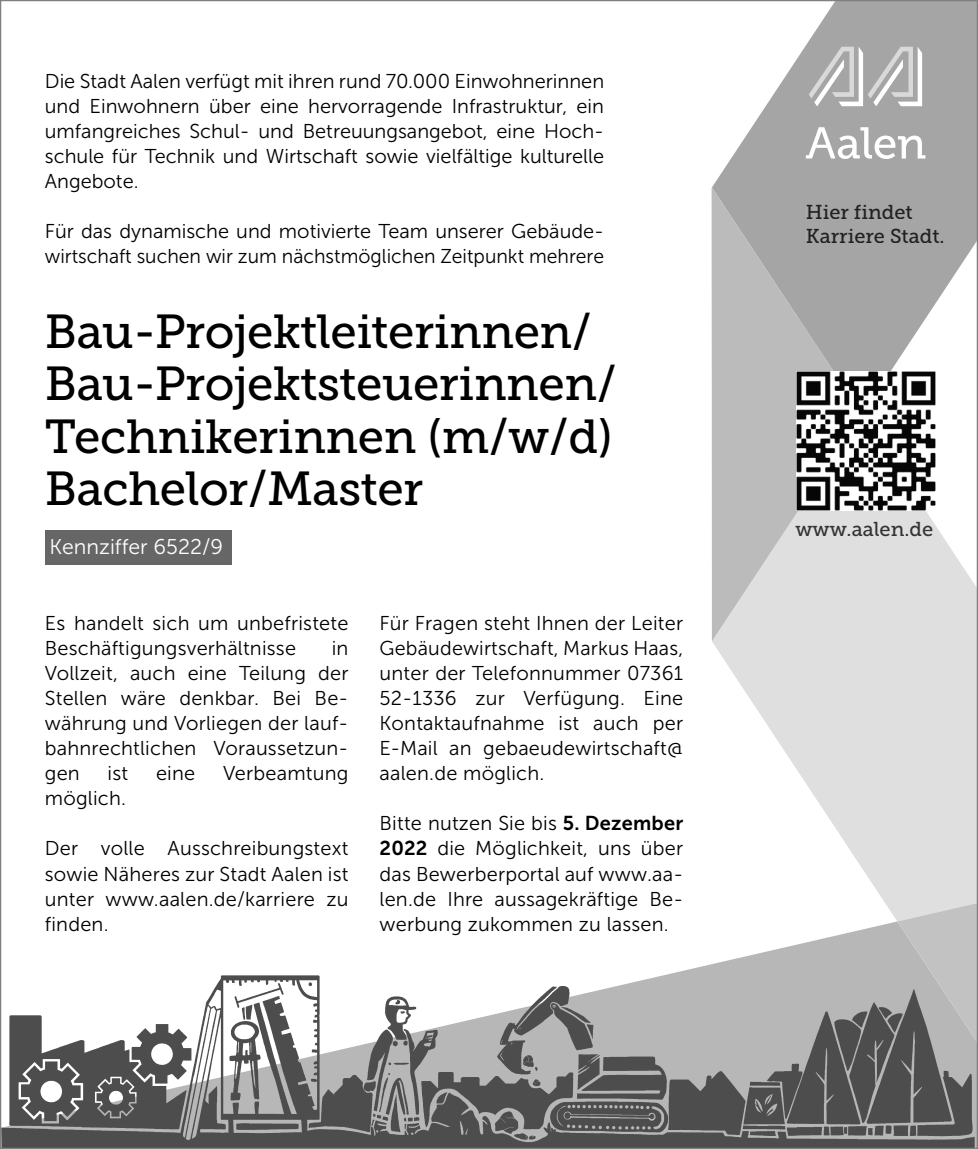
<style>
.page{position:relative;width:978px;height:1149px;background:#fff}
.page>*{position:absolute;margin:0;border:0;box-sizing:border-box;transform-origin:0 0}
.t1{font:47.5px/52.5px "Museo Slab 500";letter-spacing:-.01em;color:#000}
.t2{font:21.25px "Museo Sans 300";color:#fff}
.t3{font:20px/25px "Museo Sans 300";letter-spacing:.01em;color:#000;text-align:justify}
.t4{font:20px/24px "Museo Slab 500";color:#212121}
.t5{font:20px "Museo Slab 500";color:#333}
.s1{font-family:"Museo Sans 700"}
</style>
<div class="page">
<svg style="left:712px;top:2px;width:264px;height:404px;fill:#a5a5a5"></svg>
<svg style="left:678px;top:921px;width:298px;height:225px"></svg>
<svg style="left:712px;top:424px;width:264px;height:497px;fill:#dfdfdf"></svg>
<svg style="left:712px;top:187px;width:150px;height:454px;background:#bdbdbd"></svg>
<svg style="left:897px;top:902px;width:79px;height:141px;background:#c4c4c4"></svg>
<svg style="left:806px;top:127px;width:119px;height:32px"></svg>
<svg style="left:809px;top:47px;width:113px;height:59px;background:#bdbdbd"></svg>
<div style="left:807px;top:204px;width:111px;height:15px;background:#a5a5a5"></div>
<div style="left:807px;top:228px;width:136px;height:15px;background:#a5a5a5"></div>
<div style="left:45px;top:530px;width:186px;height:34px;background:#666"></div>
<img style="left:2px;top:972px;width:973px;height:174px">
<img style="left:796px;top:371px;width:139px;height:139px">
<p class="t3" style="left:45px;top:69px;width:561px">Die Stadt Aalen verfügt mit ihren rund 70.000 Einwohnerinnen und Einwohnern über eine hervorragende Infrastruktur, ein umfangreiches Schul- und Betreuungsangebot, eine Hoch&shy;schule für Technik und Wirtschaft sowie vielfältige kulturelle Angebote.</p>
<p class="t3" style="left:45px;top:219px;width:561px">Für das dynamische und motivierte Team unserer Gebäude&shy;wirtschaft suchen wir zum nächstmöglichen Zeitpunkt mehrere</p>
<h1 class="t1" style="left:45px;top:305px;width:573px">Bau-Projektleiterinnen/<br>Bau-Projektsteuerinnen/<br>Technikerinnen (m/w/d)<br>Bachelor/Master</h1>
<p class="t2" style="left:50px;top:535px;width:175px">Kennziffer 6522/9</p>
<p class="t3" style="left:45px;top:611px;width:305px">Es handelt sich um unbefristete<br>Beschäftigungsverhältnisse</p>
<p class="t3" style="left:45px;top:636px;width:305px;text-indent:287px">in Vollzeit, auch eine Teilung der Stellen wäre denkbar. Bei Be&shy;währung und Vorliegen der lauf&shy;bahnrechtlichen Voraussetzun&shy;gen</p>
<p class="t3" style="left:108px;top:761px;width:22px">ist</p>
<p class="t3" style="left:156px;top:761px;width:41px">eine</p>
<p class="t3" style="left:223px;top:761px;width:127px">Verbeamtung</p>
<p class="t3" style="left:45px;top:786px;width:83px">möglich.</p>
<p class="t3" style="left:45px;top:836px;width:305px">Der volle Ausschreibungstext sowie Näheres zur Stadt Aalen ist unter www.aalen.de/karriere zu finden.</p>
<p class="t3" style="left:380px;top:611px;width:305px">Für Fragen steht Ihnen der Leiter Gebäudewirtschaft, Markus Haas, unter der Telefonnummer 07361<br>52-1336 zur Verfügung. Eine Kontaktaufnahme ist auch per E-Mail an gebaeudewirtschaft@ aalen.de möglich.</p>
<p class="t3" style="left:380px;top:811px;width:305px">Bitte nutzen Sie bis <span class="s1">5. Dezember 2022</span> die Möglichkeit, uns über das Bewerberportal auf www.aa&shy;len.de Ihre aussagekräftige Be&shy;werbung zukommen zu lassen.</p>
<p class="t4" style="left:806px;top:200px;width:140px">Hier findet<br>Karriere Stadt.</p>
<p class="t5" style="left:795px;top:518px;width:139px">www.aalen.de</p>
</div>
